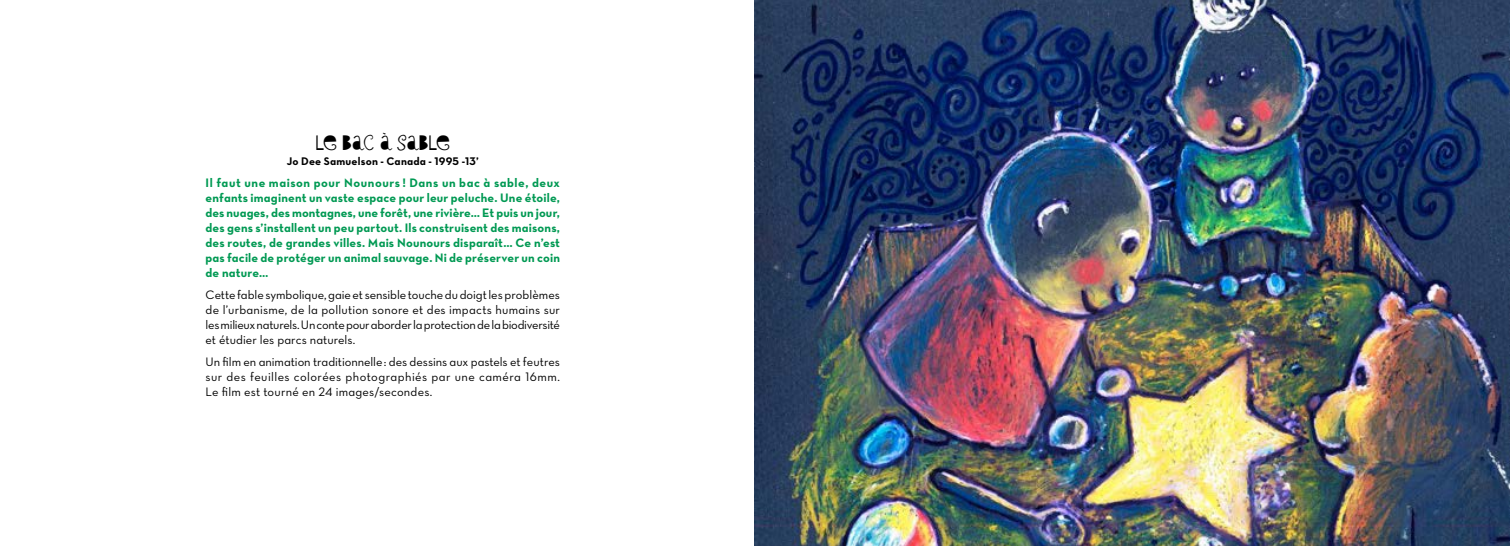
<style>
.page{position:relative;width:1510px;height:546px;background:#fff}
.page>*{position:absolute;margin:0;border:0;box-sizing:border-box;transform-origin:0 0}
.t1{font:18.75px "Sybil Green";letter-spacing:-.01em;color:#000}
.t2{font:12.5px/15px "Neutra Text Book Alt";letter-spacing:.005em;color:#000;text-align:justify}
.t3{font:12.5px/15px "Neutra Text Bold Alt";letter-spacing:.015em;color:#009953;text-align:justify}
.t4{font:11.25px "Neutra Text Bold Alt";letter-spacing:.02em;color:#000}
</style>
<div class="page">
<img style="left:755px;top:0;width:754px;height:546px">
<h1 class="t1" style="left:316px;top:131px;width:135px">LE BAC À SABLE</h1>
<p class="t4" style="left:287px;top:154px;width:194px">Jo Dee Samuelson - Canada - 1995 -13’</p>
<p class="t3" style="left:206px;top:175px;width:356px">Il faut une maison pour Nounours ! Dans un bac à sable, deux enfants imaginent un vaste espace pour leur peluche. Une étoile, des nuages, des montagnes, une forêt, une rivière… Et puis un jour, des gens s’installent un peu partout. Ils construisent des maisons, des routes, de grandes villes. Mais Nounours disparaît… Ce n’est pas facile de protéger un animal sauvage. Ni de préserver un coin de nature…</p>
<p class="t2" style="left:206px;top:287px;width:356px">Cette fable symbolique, gaie et sensible touche du doigt les problèmes de l’urbanisme, de la pollution sonore et des impacts humains sur les milieux naturels. Un conte pour aborder la protection de la biodiversité et étudier les parcs naturels.</p>
<p class="t2" style="left:206px;top:354px;width:356px">Un film en animation traditionnelle: des dessins aux pastels et feutres sur des feuilles colorées photographiés par une caméra 16mm.<br>Le film est tourné en 24 images/secondes.</p>
</div>
